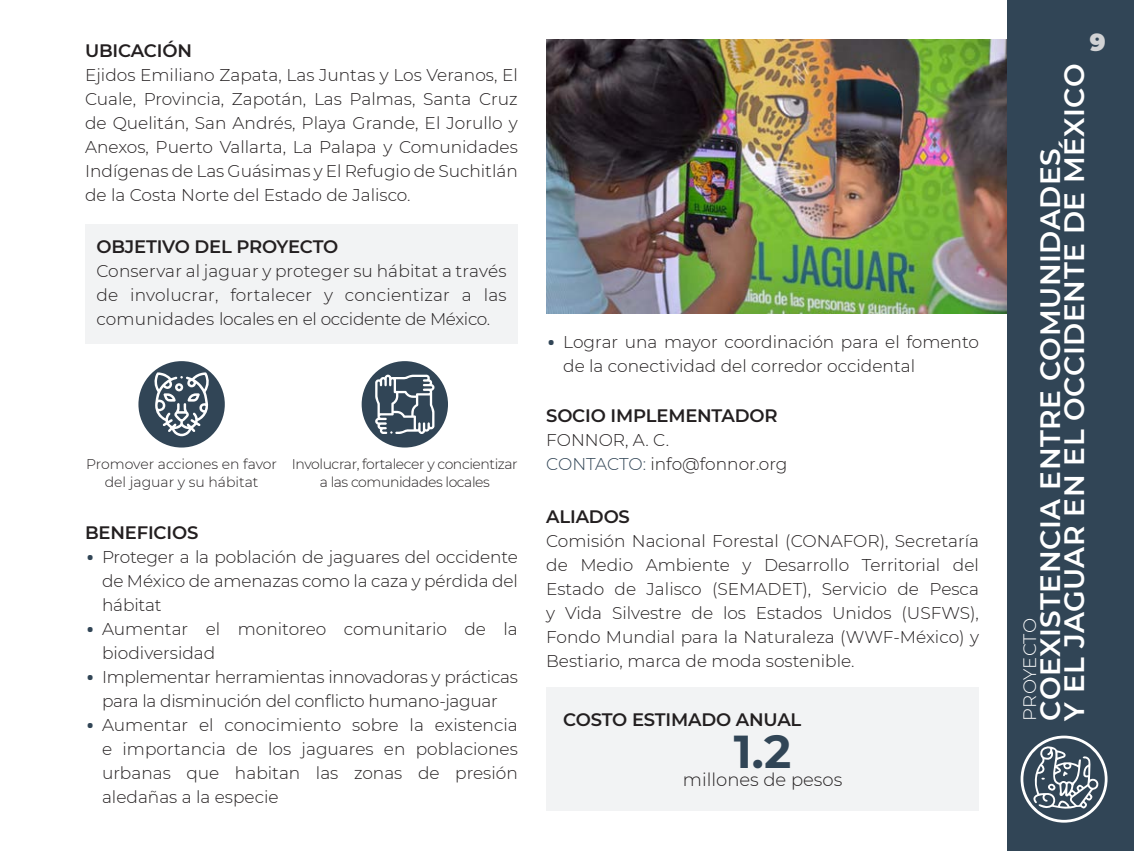
<style>
.page{position:relative;width:1134px;height:851px;background:#fff}
.page>*{position:absolute;margin:0;border:0;box-sizing:border-box;transform-origin:0 0}
.t1{font:700 46px "Montserrat";color:#314556}
.t2{font:600 28px/24px "Montserrat";letter-spacing:.02em;color:#fff}
.t3{font:900 24px "Montserrat";color:#d1d2d4}
.t4{font:600 18px "Montserrat";letter-spacing:-.01em;color:#231f20}
.t5{font:300 18px "Montserrat";color:#231f20}
.t6{font:300 18px "Montserrat";color:#fff}
.t7{font:300 17px/24px "Montserrat";color:#231f20;text-align:justify}
.t8{font:300 17px/24px "Montserrat";letter-spacing:-.02em;color:#231f20;text-align:center}
.t9{font:300 14px/18px "Montserrat";letter-spacing:-.03em;color:#231f20;text-align:center}
.t10{font:300 14px/18px "Montserrat";color:#231f20;text-align:center}
.s1{font-family:"Clan OT";font-weight:500;color:#314556}
.s2{color:#314556}
</style>
<div class="page">
<img style="left:546px;top:40px;width:461px;height:273px">
<div style="left:1007px;top:0;width:127px;height:850px;background:#314556"></div>
<div style="left:546px;top:687px;width:433px;height:124px;background:#f2f3f4"></div>
<div style="left:85px;top:224px;width:433px;height:119px;background:#f2f3f4"></div>
<div style="left:138px;top:361px;width:87px;height:86px;background:#314556;border-radius:50%"></div>
<svg style="left:154px;top:372px;width:55px;height:64px"></svg>
<div style="left:362px;top:361px;width:86px;height:86px;background:#314556;border-radius:50%"></div>
<svg style="left:375px;top:374px;width:59px;height:60px"></svg>
<svg style="left:1020px;top:735px;width:87px;height:87px"></svg>
<p class="t4" style="left:85px;top:38px;width:108px">UBICACIÓN</p>
<p class="t7" style="left:85px;top:63px;width:434px">Ejidos Emiliano Zapata, Las Juntas y Los Veranos, El Cuale, Provincia, Zapotán, Las Palmas, Santa Cruz de Quelitán, San Andrés, Playa Grande, El Jorullo y Anexos, Puerto Vallarta, La Palapa y Comunidades Indígenas de Las Guásimas y El Refugio de Suchitlán de la Costa Norte del Estado de Jalisco.</p>
<p class="t4" style="left:96px;top:234px;width:243px">OBJETIVO DEL PROYECTO</p>
<p class="t7" style="left:96px;top:258px;width:412px">Conservar al jaguar y proteger su hábitat a través de involucrar, fortalecer y concientizar a las comunidades locales en el occidente de México.</p>
<p class="t10" style="left:86px;top:454px;width:192px">Promover acciones en favor del jaguar y su hábitat</p>
<p class="t9" style="left:292px;top:454px;width:227px">Involucrar, fortalecer y concientizar a las comunidades locales</p>
<p class="t4" style="left:85px;top:519px;width:115px">BENEFICIOS</p>
<p class="t7" style="left:102px;top:544px;width:417px;text-indent:-17px"><span class="s1">∙</span> Proteger a la población de jaguares del occidente de México de amenazas como la caza y pérdida del hábitat</p>
<p class="t7" style="left:102px;top:616px;width:417px;text-indent:-17px"><span class="s1">∙</span> Aumentar el monitoreo comunitario de la biodiversidad</p>
<p class="t8" style="left:85px;top:664px;width:434px"><span class="s1">∙</span> Implementar herramientas innovadoras y prácticas para la disminución del conflicto humano-jaguar</p>
<p class="t7" style="left:102px;top:712px;width:417px;text-indent:-17px"><span class="s1">∙</span> Aumentar el conocimiento sobre la existencia e importancia de los jaguares en poblaciones urbanas que habitan las zonas de presión aledañas a la especie</p>
<p class="t7" style="left:563px;top:330px;width:417px;text-indent:-17px"><span class="s1">∙</span> Lograr una mayor coordinación para el fomento de la conectividad del corredor occidental</p>
<p class="t4" style="left:546px;top:403px;width:233px">SOCIO IMPLEMENTADOR</p>
<p class="t7" style="left:546px;top:428px;width:124px">FONNOR, A. C.</p>
<p class="t7" style="left:546px;top:452px;width:243px"><span class="s2">CONTACTO:</span> info@fonnor.org</p>
<p class="t4" style="left:546px;top:504px;width:85px">ALIADOS</p>
<p class="t7" style="left:546px;top:528px;width:434px">Comisión Nacional Forestal (CONAFOR), Secretaría de Medio Ambiente y Desarrollo Territorial del Estado de Jalisco (SEMADET), Servicio de Pesca y Vida Silvestre de los Estados Unidos (USFWS), Fondo Mundial para la Naturaleza (WWF-México) y Bestiario, marca de moda sostenible.</p>
<p class="t4" style="left:563px;top:706px;width:240px">COSTO ESTIMADO ANUAL</p>
<p class="t1" style="left:734px;top:718px;width:59px">1.2</p>
<p class="t5" style="left:683px;top:767px;width:161px">millones de pesos</p>
<p class="t3" style="left:1090px;top:25px;width:17px">9</p>
<p class="t2" style="left:1037px;top:720px;width:658px;rotate:-90deg">COEXISTENCIA ENTRE COMUNIDADES<br>Y EL JAGUAR EN EL OCCIDENTE DE MÉXICO</p>
<p class="t6" style="left:1017px;top:720px;width:104px;rotate:-90deg">PROYECTO</p>
</div>
